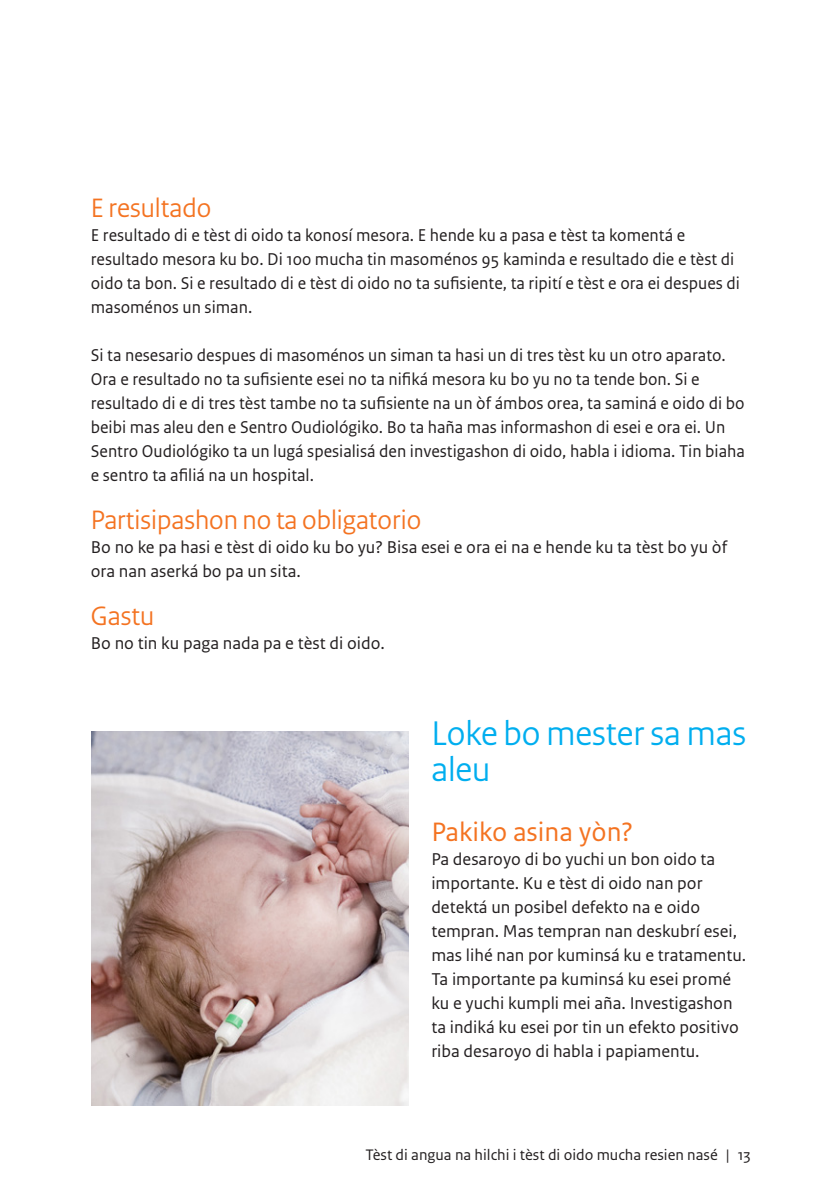
<style>
.page{position:relative;width:840px;height:1191px;background:#fff}
.page>*{position:absolute;margin:0;border:0;box-sizing:border-box;transform-origin:0 0}
._04_RIVM_Kop{font:36px/36px "Rijksoverheid Sans Heading";color:#00aeef}
._05_RIVM_Paragraafko{font:28px "Rijksoverheid Sans Heading";color:#f47321}
._06_RIVM_Alineakop{font:28px "Rijksoverheid Sans Text";color:#f47321}
._10_RIVM_Broodtekst{font:18px/24px "Rijksoverheid Sans Text";color:#231f20}
._06_RIVM_Alineakop-2{font:18px/24px "Rijksoverheid Sans Text";color:#231f20}
.t1{font:16px "Rijksoverheid Sans Text";color:#231f20}
</style>
<div class="page">
<img style="left:91px;top:731px;width:317px;height:374px">
<p class="_05_RIVM_Paragraafko" style="left:91px;top:191px;width:122px">E resultado</p>
<p class="_10_RIVM_Broodtekst" style="left:91px;top:223px;width:650px">E resultado di e tèst di oido ta konosí mesora. E hende ku a pasa e tèst ta komentá e resultado mesora ku bo. Di 100 mucha tin masoménos 95 kaminda e resultado die e tèst di oido ta bon. Si e resultado di e tèst di oido no ta sufisiente, ta ripití e tèst e ora ei despues di masoménos un siman.</p>
<p class="_10_RIVM_Broodtekst" style="left:91px;top:343px;width:655px">Si ta nesesario despues di masoménos un siman ta hasi un di tres tèst ku un otro aparato.<br>Ora e resultado no ta sufisiente esei no ta nifiká mesora ku bo yu no ta tende bon. Si e resultado di e di tres tèst tambe no ta sufisiente na un òf ámbos orea, ta saminá e oido di bo beibi mas aleu den e Sentro Oudiológiko. Bo ta haña mas informashon di esei e ora ei. Un Sentro Oudiológiko ta un lugá spesialisá den investigashon di oido, habla i idioma. Tin biaha e sentro ta afiliá na un hospital.</p>
<p class="_05_RIVM_Paragraafko" style="left:91px;top:503px;width:332px">Partisipashon no ta obligatorio</p>
<p class="_10_RIVM_Broodtekst" style="left:91px;top:535px;width:637px">Bo no ke pa hasi e tèst di oido ku bo yu? Bisa esei e ora ei na e hende ku ta tèst bo yu òf ora nan aserká bo pa un sita.</p>
<p class="_05_RIVM_Paragraafko" style="left:91px;top:599px;width:65px">Gastu</p>
<p class="_10_RIVM_Broodtekst" style="left:91px;top:631px;width:295px">Bo no tin ku paga nada pa e tèst di oido.</p>
<p class="_04_RIVM_Kop" style="left:431px;top:715px;width:316px">Loke bo mester sa mas aleu</p>
<p class="_06_RIVM_Alineakop" style="left:431px;top:816px;width:203px">Pakiko asina yòn?</p>
<p class="_06_RIVM_Alineakop-2" style="left:431px;top:847px;width:316px">Pa desaroyo di bo yuchi un bon oido ta importante. Ku e tèst di oido nan por detektá un posibel defekto na e oido tempran. Mas tempran nan deskubrí esei, mas lihé nan por kuminsá ku e tratamentu.<br>Ta importante pa kuminsá ku esei promé ku e yuchi kumpli mei aña. Investigashon ta indiká ku esei por tin un efekto positivo riba desaroyo di habla i papiamentu.</p>
<p class="t1" style="left:365px;top:1145px;width:386px">Tèst di angua na hilchi i tèst di oido mucha resien nasé | 13</p>
</div>
